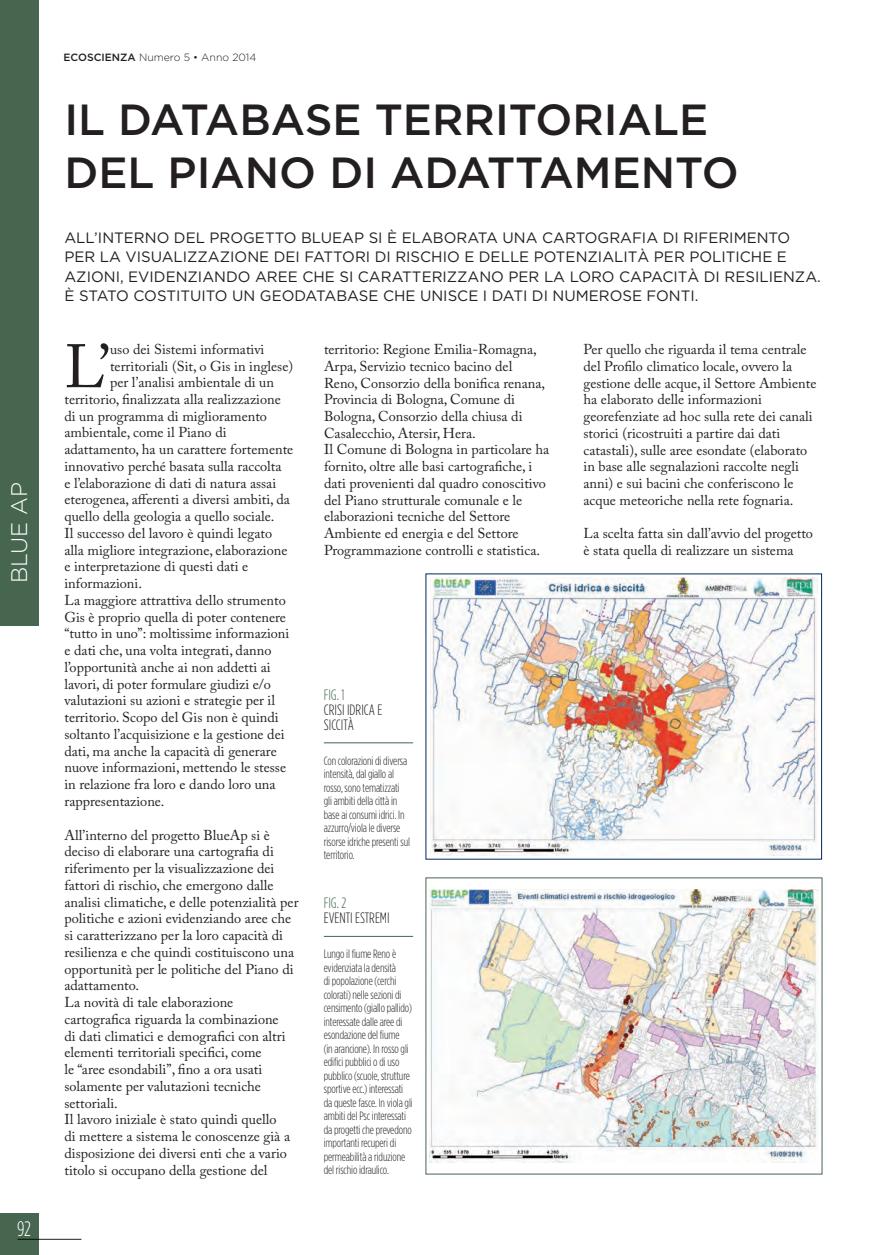
<style>
.page{position:relative;width:885px;height:1255px;background:#fff}
.page>*{position:absolute;margin:0;border:0;box-sizing:border-box;transform-origin:0 0}
.t1{font:60.6px "Adobe Caslon Pro";color:#231f20}
.t2{font:500 43.5px/52.5px "Gotham HTF";color:#231f20}
.t3{font:300 22.5px "Gotham HTF";color:#fff}
.t4{font:300 condensed 21px "Gotham HTF";color:#fff}
.t5{font:15px/19.5px "Gotham HTF";color:#231f20}
.t6{font:300 15px/15px "Gotham Condensed";color:#231f20}
.t7{font:300 15px "Gotham Condensed";color:#476650}
.t8{font:14.25px/16.6px "Adobe Caslon Pro";color:#231f20}
.t9{font:300 condensed 12px/13.5px "Gotham HTF";letter-spacing:-.01em;color:#231f20}
.t10{font:300 10.5px "Gotham HTF";color:#231f20}
.s1{font-weight:500}
</style>
<div class="page">
<div style="left:0;top:1212px;width:39px;height:42px;background:#476650"></div>
<hr style="left:18px;top:1238px;width:63px;height:1px;background:#231f20">
<div style="left:0;top:0;width:39px;height:626px;background:#476650"></div>
<hr style="left:324px;top:742px;width:89px;height:1px;background:#476650">
<img style="left:431px;top:577px;width:386px;height:278px">
<hr style="left:324px;top:936px;width:89px;height:1px;background:#476650">
<img style="left:430px;top:889px;width:387px;height:272px">
<h3 class="t3" style="left:7px;top:583px;width:103px;rotate:-90deg">BLUE AP</h3>
<h3 class="t4" style="left:17px;top:1217px;width:16px">92</h3>
<p class="t10" style="left:64px;top:52px;width:194px"><span class="s1">ECOSCIENZA</span> Numero 5 • Anno 2014</p>
<h2 class="t2" style="left:64px;top:92px;width:675px">IL DATABASE TERRITORIALE<br>DEL PIANO DI ADATTAMENTO</h2>
<p class="t5" style="left:64px;top:227px;width:757px">ALL’INTERNO DEL PROGETTO BLUEAP SI È ELABORATA UNA CARTOGRAFIA DI RIFERIMENTO PER LA VISUALIZZAZIONE DEI FATTORI DI RISCHIO E DELLE POTENZIALITÀ PER POLITICHE E AZIONI, EVIDENZIANDO AREE CHE SI CARATTERIZZANO PER LA LORO CAPACITÀ DI RESILIENZA.<br>È STATO COSTITUITO UN GEODATABASE CHE UNISCE I DATI DI NUMEROSE FONTI.</p>
<h1 class="t1" style="left:64px;top:331px;width:47px">L’</h1>
<p class="t8" style="left:110px;top:341px;width:156px">uso dei Sistemi informativi</p>
<p class="t8" style="left:110px;top:357px;width:184px">territoriali (Sit, o Gis in inglese)</p>
<p class="t8" style="left:110px;top:374px;width:165px">per l’analisi ambientale di un</p>
<p class="t8" style="left:64px;top:390px;width:218px">territorio, finalizzata alla realizzazione</p>
<p class="t8" style="left:64px;top:407px;width:204px">di un programma di miglioramento</p>
<p class="t8" style="left:64px;top:424px;width:164px">ambientale, come il Piano di</p>
<p class="t8" style="left:64px;top:441px;width:230px">adattamento, ha un carattere fortemente</p>
<p class="t8" style="left:64px;top:457px;width:219px">innovativo perché basata sulla raccolta</p>
<p class="t8" style="left:64px;top:474px;width:213px">e l’elaborazione di dati di natura assai</p>
<p class="t8" style="left:64px;top:491px;width:227px">eterogenea, afferenti a diversi ambiti, da</p>
<p class="t8" style="left:64px;top:508px;width:211px">quello della geologia a quello sociale.</p>
<p class="t8" style="left:64px;top:524px;width:209px">Il successo del lavoro è quindi legato</p>
<p class="t8" style="left:64px;top:541px;width:224px">alla migliore integrazione, elaborazione</p>
<p class="t8" style="left:64px;top:558px;width:185px">e interpretazione di questi dati e</p>
<p class="t8" style="left:64px;top:575px;width:79px">informazioni.</p>
<p class="t8" style="left:64px;top:591px;width:223px">La maggiore attrattiva dello strumento</p>
<p class="t8" style="left:64px;top:608px;width:223px">Gis è proprio quella di poter contenere</p>
<p class="t8" style="left:64px;top:625px;width:226px">“tutto in uno”: moltissime informazioni</p>
<p class="t8" style="left:64px;top:642px;width:208px">e dati che, una volta integrati, danno</p>
<p class="t8" style="left:64px;top:658px;width:208px">l’opportunità anche ai non addetti ai</p>
<p class="t8" style="left:64px;top:675px;width:208px">lavori, di poter formulare giudizi e/o</p>
<p class="t8" style="left:64px;top:692px;width:212px">valutazioni su azioni e strategie per il</p>
<p class="t8" style="left:64px;top:709px;width:216px">territorio. Scopo del Gis non è quindi</p>
<p class="t8" style="left:64px;top:725px;width:222px">soltanto l’acquisizione e la gestione dei</p>
<p class="t8" style="left:64px;top:742px;width:214px">dati, ma anche la capacità di generare</p>
<p class="t8" style="left:64px;top:759px;width:223px">nuove informazioni, mettendo le stesse</p>
<p class="t8" style="left:64px;top:776px;width:213px">in relazione fra loro e dando loro una</p>
<p class="t8" style="left:64px;top:792px;width:101px">rappresentazione.</p>
<p class="t8" style="left:64px;top:826px;width:235px">All’interno del progetto BlueAp si è deciso di elaborare una cartografia di riferimento per la visualizzazione dei fattori di rischio, che emergono dalle analisi climatiche, e delle potenzialità per politiche e azioni evidenziando aree che si caratterizzano per la loro capacità di resilienza e che quindi costituiscono una opportunità per le politiche del Piano di adattamento.<br>La novità di tale elaborazione cartografica riguarda la combinazione<br>di dati climatici e demografici con altri elementi territoriali specifici, come<br>le “aree esondabili”, fino a ora usati solamente per valutazioni tecniche settoriali.<br>Il lavoro iniziale è stato quindi quello<br>di mettere a sistema le conoscenze già a disposizione dei diversi enti che a vario titolo si occupano della gestione del</p>
<p class="t8" style="left:324px;top:341px;width:227px">territorio: Regione Emilia-Romagna, Arpa, Servizio tecnico bacino del Reno, Consorzio della bonifica renana, Provincia di Bologna, Comune di Bologna, Consorzio della chiusa di Casalecchio, Atersir, Hera.<br>Il Comune di Bologna in particolare ha fornito, oltre alle basi cartografiche, i dati provenienti dal quadro conoscitivo del Piano strutturale comunale e le elaborazioni tecniche del Settore Ambiente ed energia e del Settore Programmazione controlli e statistica.</p>
<p class="t8" style="left:583px;top:341px;width:234px">Per quello che riguarda il tema centrale del Profilo climatico locale, ovvero la gestione delle acque, il Settore Ambiente ha elaborato delle informazioni georefenziate ad hoc sulla rete dei canali storici (ricostruiti a partire dai dati catastali), sulle aree esondate (elaborato in base alle segnalazioni raccolte negli anni) e sui bacini che conferiscono le acque meteoriche nella rete fognaria.</p>
<p class="t8" style="left:583px;top:525px;width:231px">La scelta fatta sin dall’avvio del progetto è stata quella di realizzare un sistema</p>
<p class="t7" style="left:324px;top:686px;width:22px">FIG. 1</p>
<p class="t6" style="left:324px;top:702px;width:60px">CRISI IDRICA E<br>SICCITÀ</p>
<p class="t9" style="left:324px;top:753px;width:88px">Con colorazioni di diversa intensità, dal giallo al rosso, sono tematizzati gli ambiti della città in base ai consumi idrici. In azzurro/viola le diverse risorse idriche presenti sul territorio.</p>
<p class="t7" style="left:324px;top:895px;width:24px">FIG. 2</p>
<p class="t6" style="left:324px;top:910px;width:67px">EVENTI ESTREMI</p>
<p class="t9" style="left:324px;top:947px;width:90px">Lungo il fiume Reno è evidenziata la densità<br>di popolazione (cerchi colorati) nelle sezioni di censimento (giallo pallido) interessate dalle aree di esondazione del fiume<br>(in arancione). In rosso gli edifici pubblici o di uso pubblico (scuole, strutture sportive ecc.) interessati da queste fasce. In viola gli ambiti del Psc interessati da progetti che prevedono importanti recuperi di permeabilità a riduzione del rischio idraulico.</p>
</div>
